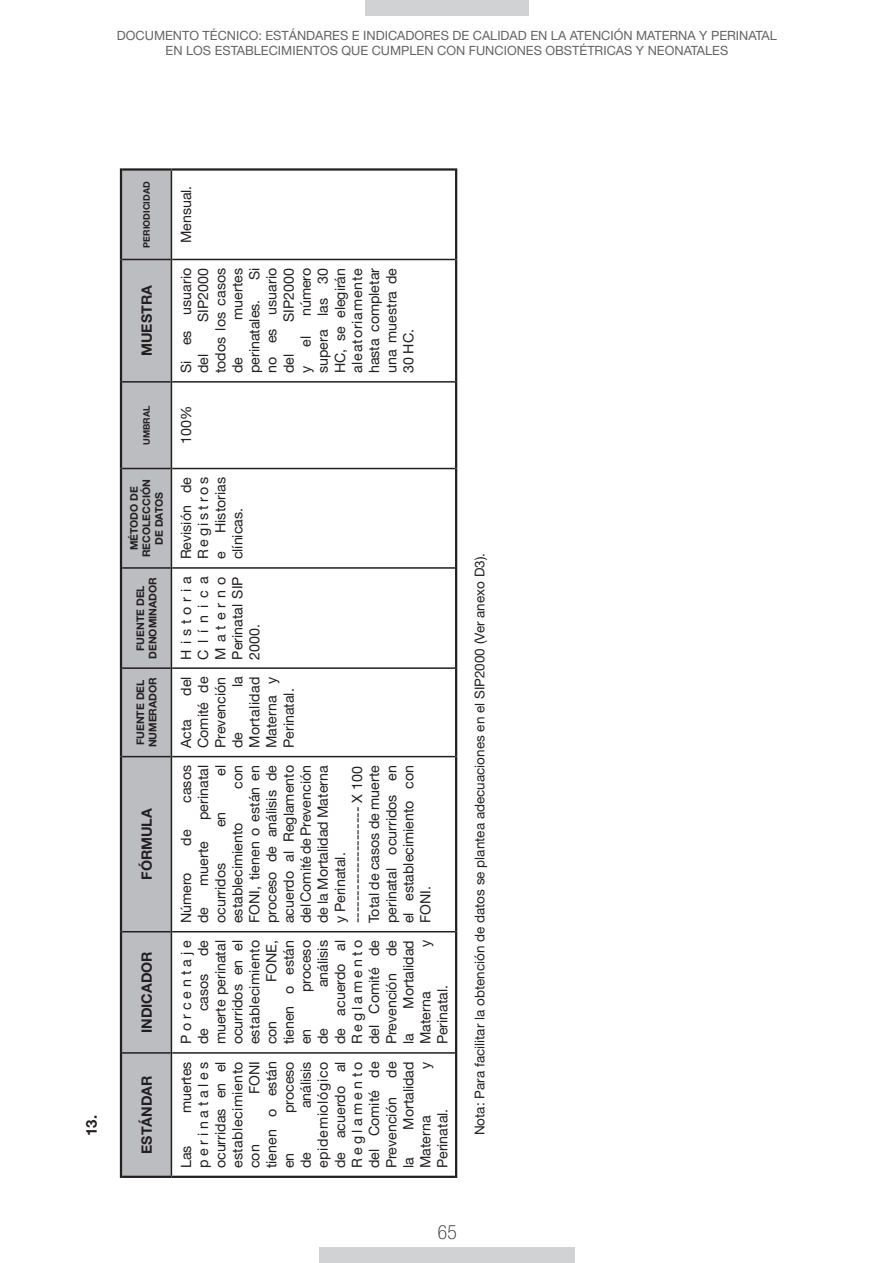
<style>
.page{position:relative;width:893px;height:1263px;background:#fff}
.page>*{position:absolute;margin:0;border:0;box-sizing:border-box;transform-origin:0 0}
.t1{font:100 condensed 19.5px "Helvetica Neue";color:#231f20}
.t2{font:700 15px "Helvetica Neue";color:#231f20}
.t3{font:14.25px/17.1px "Helvetica Neue";color:#231f20;text-align:justify}
.t4{font:700 14.25px "Helvetica Neue";color:#231f20}
.t5{font:13.5px "Helvetica Neue";color:#231f20}
.t6{font:12.75px/15.3px "Helvetica Neue";color:#636366;text-align:center}
.t7{font:700 10.5px/12.6px "Helvetica Neue";color:#231f20;text-align:center}
.t8{font:700 9px "Helvetica Neue";color:#231f20}
</style>
<div class="page">
<div style="left:365px;top:0;width:164px;height:16px;background:#d1d2d4"></div>
<div style="left:319px;top:1247px;width:255px;height:16px;background:#d1d2d4"></div>
<div style="left:122px;top:171px;width:49px;height:1005px;background:#bcbdc0"></div>
<hr style="left:120px;top:1053px;width:2px;height:125px;background:#231f20">
<hr style="left:122px;top:1176px;width:49px;height:2px;background:#231f20">
<hr style="left:120px;top:932px;width:2px;height:121px;background:#231f20">
<hr style="left:120px;top:757px;width:2px;height:175px;background:#231f20">
<hr style="left:120px;top:668px;width:2px;height:89px;background:#231f20">
<hr style="left:120px;top:568px;width:2px;height:100px;background:#231f20">
<hr style="left:120px;top:468px;width:2px;height:100px;background:#231f20">
<hr style="left:120px;top:382px;width:2px;height:86px;background:#231f20">
<hr style="left:120px;top:259px;width:2px;height:123px;background:#231f20">
<hr style="left:120px;top:168px;width:2px;height:91px;background:#231f20">
<hr style="left:122px;top:168px;width:49px;height:3px;background:#231f20">
<hr style="left:171px;top:1176px;width:284px;height:2px;background:#231f20">
<hr style="left:171px;top:168px;width:284px;height:3px;background:#231f20">
<hr style="left:455px;top:1053px;width:2px;height:125px;background:#231f20">
<hr style="left:455px;top:932px;width:2px;height:121px;background:#231f20">
<hr style="left:455px;top:757px;width:2px;height:175px;background:#231f20">
<hr style="left:455px;top:668px;width:2px;height:89px;background:#231f20">
<hr style="left:455px;top:568px;width:2px;height:100px;background:#231f20">
<hr style="left:455px;top:468px;width:2px;height:100px;background:#231f20">
<hr style="left:455px;top:382px;width:2px;height:86px;background:#231f20">
<hr style="left:455px;top:259px;width:2px;height:123px;background:#231f20">
<hr style="left:455px;top:168px;width:2px;height:91px;background:#231f20">
<hr style="left:122px;top:1052px;width:49px;height:2px;background:#231f20">
<hr style="left:122px;top:931px;width:49px;height:1px;background:#231f20">
<hr style="left:122px;top:756px;width:49px;height:1px;background:#231f20">
<hr style="left:122px;top:667px;width:49px;height:2px;background:#231f20">
<hr style="left:122px;top:567px;width:49px;height:2px;background:#231f20">
<hr style="left:122px;top:468px;width:49px;height:1px;background:#231f20">
<hr style="left:122px;top:381px;width:49px;height:2px;background:#231f20">
<hr style="left:122px;top:259px;width:49px;height:1px;background:#231f20">
<hr style="left:171px;top:1053px;width:1px;height:123px;background:#231f20">
<hr style="left:171px;top:932px;width:1px;height:121px;background:#231f20">
<hr style="left:172px;top:1052px;width:283px;height:2px;background:#231f20">
<hr style="left:171px;top:757px;width:1px;height:175px;background:#231f20">
<hr style="left:172px;top:931px;width:283px;height:1px;background:#231f20">
<hr style="left:171px;top:668px;width:1px;height:89px;background:#231f20">
<hr style="left:172px;top:756px;width:283px;height:1px;background:#231f20">
<hr style="left:171px;top:568px;width:1px;height:100px;background:#231f20">
<hr style="left:172px;top:667px;width:283px;height:2px;background:#231f20">
<hr style="left:171px;top:468px;width:1px;height:100px;background:#231f20">
<hr style="left:172px;top:567px;width:283px;height:2px;background:#231f20">
<hr style="left:171px;top:382px;width:1px;height:86px;background:#231f20">
<hr style="left:172px;top:468px;width:283px;height:1px;background:#231f20">
<hr style="left:171px;top:259px;width:1px;height:123px;background:#231f20">
<hr style="left:172px;top:381px;width:283px;height:2px;background:#231f20">
<hr style="left:171px;top:171px;width:1px;height:88px;background:#231f20">
<hr style="left:172px;top:259px;width:283px;height:1px;background:#231f20">
<p class="t6" style="left:117px;top:27px;width:661px">DOCUMENTO TÉCNICO: ESTÁNDARES E INDICADORES DE CALIDAD EN LA ATENCIÓN MATERNA Y PERINATAL<br>EN LOS ESTABLECIMIENTOS QUE CUMPLEN CON FUNCIONES OBSTÉTRICAS Y NEONATALES</p>
<p class="t2" style="left:82px;top:1136px;width:22px;rotate:-90deg">13.</p>
<p class="t8" style="left:141px;top:248px;width:68px;rotate:-90deg">PERIODICIDAD</p>
<p class="t4" style="left:138px;top:356px;width:72px;rotate:-90deg">MUESTRA</p>
<p class="t8" style="left:141px;top:445px;width:41px;rotate:-90deg">UMBRAL</p>
<p class="t7" style="left:127px;top:557px;width:79px;rotate:-90deg">MÉTODO DE<br>RECOLECCIÓN<br>DE DATOS</p>
<p class="t7" style="left:134px;top:659px;width:83px;rotate:-90deg">FUENTE DEL<br>DENOMINADOR</p>
<p class="t7" style="left:134px;top:747px;width:72px;text-align:left;rotate:-90deg">FUENTE DEL<br>NUMERADOR</p>
<p class="t4" style="left:138px;top:880px;width:73px;rotate:-90deg">FÓRMULA</p>
<p class="t4" style="left:138px;top:1033px;width:83px;rotate:-90deg">INDICADOR</p>
<p class="t4" style="left:138px;top:1154px;width:80px;rotate:-90deg">ESTÁNDAR</p>
<p class="t3" style="left:177px;top:243px;width:59px;rotate:-90deg">Mensual.</p>
<p class="t3" style="left:297px;top:373px;width:107px;text-indent:57px;rotate:-90deg">número supera las 30<br>HC, se elegirán aleatoriamente hasta completar una muestra de 30 HC.</p>
<p class="t3" style="left:194px;top:373px;width:107px;text-indent:51px;rotate:-90deg">SIP2000 todos los casos de</p>
<p class="t3" style="left:229px;top:373px;width:107px;text-indent:54px;rotate:-90deg">muertes perinatales.</p>
<p class="t3" style="left:177px;top:373px;width:107px;rotate:-90deg">Si es usuario del</p>
<p class="t3" style="left:246px;top:373px;width:107px;text-indent:93px;rotate:-90deg">Si no es usuario del</p>
<p class="t3" style="left:280px;top:322px;width:55px;rotate:-90deg">SIP2000</p>
<p class="t3" style="left:297px;top:347px;width:12px;rotate:-90deg">el</p>
<p class="t3" style="left:297px;top:373px;width:9px;rotate:-90deg">y</p>
<p class="t3" style="left:177px;top:444px;width:40px;rotate:-90deg">100%</p>
<p class="t3" style="left:177px;top:559px;width:84px;rotate:-90deg">Revisión de Registros e</p>
<p class="t3" style="left:212px;top:559px;width:84px;text-indent:26px;rotate:-90deg">Historias clínicas.</p>
<p class="t3" style="left:177px;top:660px;width:85px;rotate:-90deg">Historia Clínica Materno Perinatal SIP 2000.</p>
<p class="t3" style="left:229px;top:748px;width:73px;text-indent:61px;rotate:-90deg">la Mortalidad Materna y Perinatal.</p>
<p class="t3" style="left:177px;top:748px;width:73px;text-indent:52px;rotate:-90deg">del Comité de Prevención de</p>
<p class="t3" style="left:177px;top:748px;width:31px;rotate:-90deg">Acta</p>
<p class="t3" style="left:229px;top:923px;width:160px;text-align:left;text-indent:134px;rotate:-90deg">con<br>FONI, tienen o están en proceso de análisis de acuerdo al Reglamento del Comité de Prevención de la Mortalidad Materna y Perinatal. --------------------- X 100<br>Total de casos de muerte perinatal ocurridos en el establecimiento con<br>FONI.</p>
<p class="t3" style="left:177px;top:803px;width:39px;rotate:-90deg">casos</p>
<p class="t3" style="left:212px;top:776px;width:12px;rotate:-90deg">el</p>
<p class="t3" style="left:194px;top:820px;width:56px;rotate:-90deg">perinatal</p>
<p class="t3" style="left:212px;top:827px;width:17px;rotate:-90deg">en</p>
<p class="t3" style="left:229px;top:923px;width:102px;rotate:-90deg">establecimiento</p>
<p class="t3" style="left:177px;top:846px;width:18px;rotate:-90deg">de</p>
<p class="t3" style="left:194px;top:886px;width:46px;rotate:-90deg">muerte</p>
<p class="t3" style="left:212px;top:923px;width:62px;rotate:-90deg">ocurridos</p>
<p class="t3" style="left:177px;top:923px;width:52px;rotate:-90deg">Número</p>
<p class="t3" style="left:194px;top:923px;width:18px;rotate:-90deg">de</p>
<p class="t3" style="left:417px;top:947px;width:9px;rotate:-90deg">y</p>
<p class="t3" style="left:177px;top:1044px;width:106px;rotate:-90deg">Porcentaje de casos de muerte perinatal ocurridos en el establecimiento con</p>
<p class="t3" style="left:314px;top:1044px;width:106px;text-indent:57px;rotate:-90deg">análisis de acuerdo al Reglamento del Comité de Prevención de la</p>
<p class="t3" style="left:297px;top:992px;width:53px;rotate:-90deg">proceso</p>
<p class="t3" style="left:263px;top:1044px;width:106px;text-indent:62px;rotate:-90deg">FONE, tienen o están en</p>
<p class="t3" style="left:400px;top:1044px;width:106px;text-indent:36px;rotate:-90deg">Mortalidad<br>Materna</p>
<p class="t3" style="left:434px;top:1044px;width:61px;rotate:-90deg">Perinatal.</p>
<p class="t3" style="left:314px;top:1044px;width:18px;rotate:-90deg">de</p>
<p class="t3" style="left:417px;top:1068px;width:9px;rotate:-90deg">y</p>
<p class="t3" style="left:297px;top:1168px;width:108px;text-indent:60px;rotate:-90deg">análisis epidemiológico de acuerdo al Reglamento del Comité de Prevención</p>
<p class="t3" style="left:383px;top:1077px;width:18px;rotate:-90deg">de</p>
<p class="t3" style="left:177px;top:1168px;width:108px;text-indent:55px;rotate:-90deg">muertes perinatales ocurridas en el establecimiento con</p>
<p class="t3" style="left:280px;top:1113px;width:53px;rotate:-90deg">proceso</p>
<p class="t3" style="left:246px;top:1168px;width:108px;text-indent:74px;rotate:-90deg">FONI tienen o están en</p>
<p class="t3" style="left:400px;top:1168px;width:108px;text-indent:39px;rotate:-90deg">Mortalidad<br>Materna</p>
<p class="t3" style="left:434px;top:1168px;width:61px;rotate:-90deg">Perinatal.</p>
<p class="t3" style="left:177px;top:1168px;width:24px;rotate:-90deg">Las</p>
<p class="t3" style="left:297px;top:1168px;width:18px;rotate:-90deg">de</p>
<p class="t3" style="left:400px;top:1168px;width:12px;rotate:-90deg">la</p>
<p class="t5" style="left:472px;top:1135px;width:584px;rotate:-90deg">Nota: Para facilitar la obtención de datos se plantea adecuaciones en el SIP2000 (Ver anexo D3).</p>
<h1 class="t1" style="left:438px;top:1221px;width:10px">65</h1>
</div>
